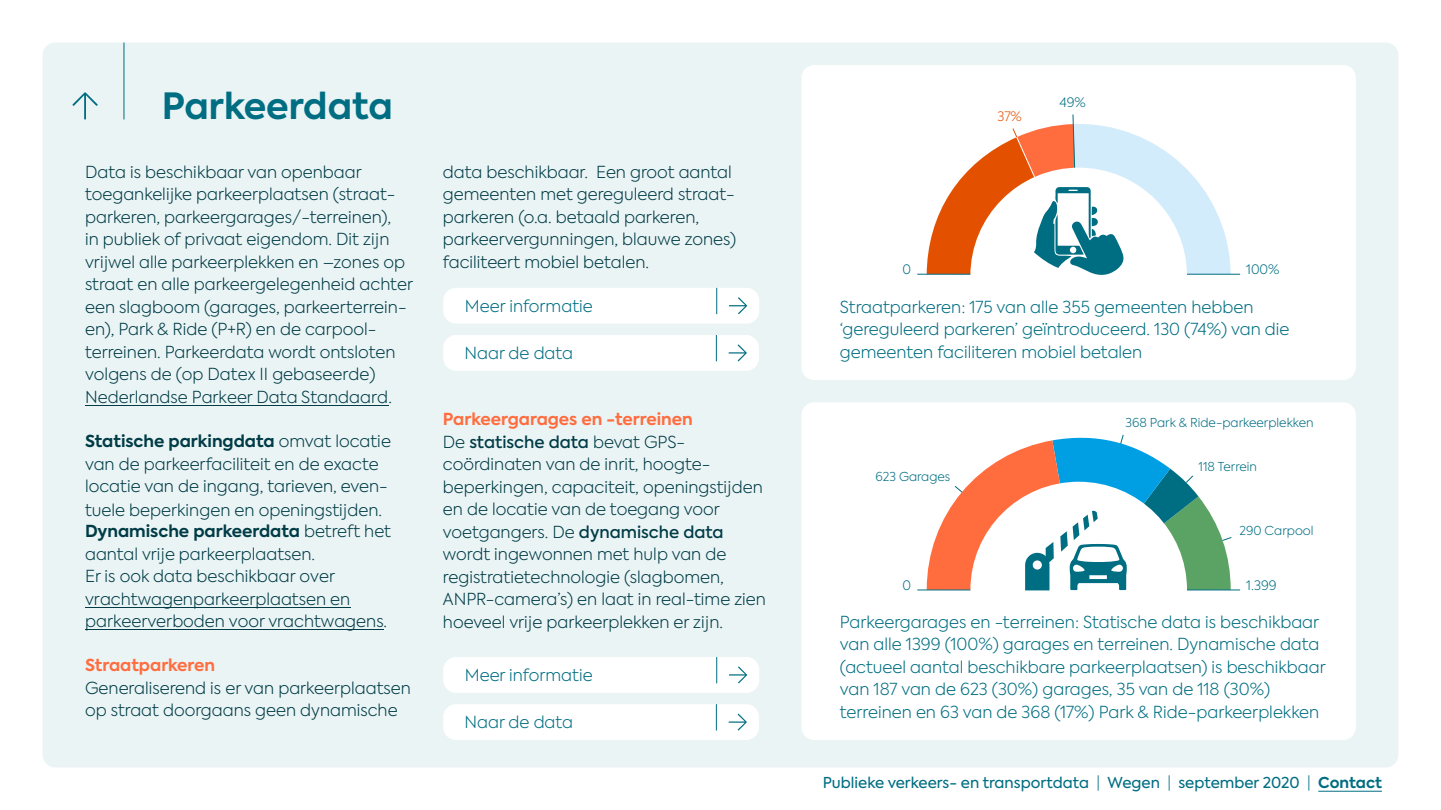
<style>
.page{position:relative;width:1441px;height:810px;background:#fff}
.page>*{position:absolute;margin:0;border:0;box-sizing:border-box;transform-origin:0 0}
.t1{font:700 36px "Axiforma";color:#006e82}
.t2{font:300 16.5px/22.5px "Axiforma";color:#003c46}
.t3{font:300 16.5px/22.5px "Axiforma";color:#006e82}
.t4{font:700 16.5px "Axiforma";color:#ff6d3f}
.t5{font:15px "Axiforma";color:#006e82}
.t6{font:300 12.9px "Axiforma";color:#006e82}
.t7{font:300 12.9px "Axiforma";color:#e35100}
.t8{font:300 12.3px "Axiforma";color:#006e82}
.s1{font-weight:700}
.s2{font-weight:700;color:#ff6d3f}
.s3{font-weight:500}
.s4{font-weight:300}
</style>
<div class="page">
<div style="left:43px;top:43px;width:1355px;height:724px;background:#ebf4f5;border-radius:13px"></div>
<svg style="left:72px;top:92px;width:26px;height:27px"></svg>
<hr style="left:124px;top:43px;width:1px;height:76px;background:#006e82">
<div style="left:443px;top:657px;width:316px;height:36px;background:#fff;border-radius:13px"></div>
<svg style="left:729px;top:667px;width:18px;height:16px"></svg>
<svg style="left:716px;top:657px;width:1px;height:26px"></svg>
<div style="left:443px;top:704px;width:315px;height:36px;background:#fff;border-radius:13px"></div>
<svg style="left:728px;top:714px;width:18px;height:17px"></svg>
<svg style="left:716px;top:704px;width:1px;height:27px"></svg>
<div style="left:443px;top:288px;width:316px;height:36px;background:#fff;border-radius:13px"></div>
<svg style="left:729px;top:297px;width:18px;height:17px"></svg>
<svg style="left:716px;top:288px;width:1px;height:26px"></svg>
<div style="left:443px;top:335px;width:315px;height:36px;background:#fff;border-radius:13px"></div>
<svg style="left:728px;top:345px;width:18px;height:16px"></svg>
<svg style="left:716px;top:335px;width:1px;height:26px"></svg>
<div style="left:801px;top:65px;width:554px;height:315px;background:#fff;border-radius:13px"></div>
<hr style="left:917px;top:274px;width:53px;height:1px;background:#006e82">
<hr style="left:1186px;top:274px;width:53px;height:1px;background:#006e82">
<svg style="left:926px;top:114px;width:304px;height:161px"></svg>
<div style="left:801px;top:402px;width:554px;height:338px;background:#fff;border-radius:13px"></div>
<hr style="left:917px;top:590px;width:53px;height:1px;background:#006e82">
<hr style="left:1186px;top:590px;width:53px;height:1px;background:#006e82">
<svg style="left:926px;top:434px;width:306px;height:157px"></svg>
<hr style="left:1318px;top:791px;width:63px;height:1px;background:#006e82">
<hr style="left:85px;top:405px;width:303px;height:1px;background:#003c46">
<hr style="left:85px;top:607px;width:265px;height:1px;background:#003c46">
<hr style="left:85px;top:629px;width:298px;height:1px;background:#003c46">
<h1 class="t1" style="left:162px;top:82px;width:232px">Parkeerdata</h1>
<p class="t2" style="left:85px;top:160px;width:329px">Data is beschikbaar van openbaar toegankelijke parkeerplaatsen (straat&shy;parkeren, parkeergarages/-terreinen),<br>in publiek of privaat eigendom. Dit zijn vrijwel alle parkeerplekken en –zones op straat en alle parkeergelegenheid achter een slagboom (garages, parkeerterrein&shy;en), Park &amp; Ride (P+R) en de carpool&shy;terreinen. Parkeerdata wordt ontsloten volgens de (op Datex II gebaseerde)<br>Nederlandse Parkeer Data Standaard.</p>
<p class="t2" style="left:85px;top:429px;width:307px;line-height:23px"><span class="s1">Statische parkingdata</span> omvat locatie van de parkeerfaciliteit en de exacte locatie van de ingang, tarieven, even&shy;tuele beperkingen en openingstijden.</p>
<p class="t2" style="left:85px;top:519px;width:307px"><span class="s1">Dynamische parkeerdata</span> betreft het aantal vrije parkeerplaatsen.<br>Er is ook data beschikbaar over vrachtwagenparkeerplaatsen en parkeerverboden voor vrachtwagens.</p>
<p class="t4" style="left:85px;top:654px;width:132px">Straatparkeren</p>
<p class="t2" style="left:85px;top:677px;width:327px">Generaliserend is er van parkeerplaatsen op straat doorgaans geen dynamische</p>
<p class="t2" style="left:443px;top:160px;width:295px">data beschikbaar. Een groot aantal gemeenten met gereguleerd straat&shy;parkeren (o.a. betaald parkeren, parkeervergunningen, blauwe zones) faciliteert mobiel betalen.</p>
<p class="t3" style="left:465px;top:295px;width:129px">Meer informatie</p>
<p class="t3" style="left:464px;top:342px;width:110px">Naar de data</p>
<p class="t2" style="left:443px;top:408px;width:324px"><span class="s2">Parkeergarages en -terreinen<br></span>De <span class="s3">statische data</span> bevat GPS&shy;coördinaten van de inrit, hoogte&shy;beperkingen, capaciteit, openingstijden en de locatie van de toegang voor voetgangers. De <span class="s3">dynamische data </span>wordt ingewonnen met hulp van de registratietechnologie (slagbomen, ANPR-camera’s) en laat in real-time zien hoeveel vrije parkeerplekken er zijn.</p>
<p class="t3" style="left:465px;top:664px;width:129px">Meer informatie</p>
<p class="t3" style="left:464px;top:711px;width:110px">Naar de data</p>
<p class="t6" style="left:902px;top:261px;width:10px">0</p>
<p class="t7" style="left:997px;top:109px;width:26px">37%</p>
<p class="t6" style="left:1059px;top:95px;width:28px">49%</p>
<p class="t6" style="left:1246px;top:261px;width:35px">100%</p>
<p class="t3" style="left:839px;top:295px;width:451px">Straatparkeren: 175 van alle 355 gemeenten hebben ‘gereguleerd parkeren’ geïntroduceerd. 130 (74%) van die gemeenten faciliteren mobiel betalen</p>
<p class="t8" style="left:875px;top:469px;width:76px">623 Garages</p>
<p class="t8" style="left:1125px;top:414px;width:190px">368 Park &amp; Ride-parkeerplekken</p>
<p class="t8" style="left:1198px;top:459px;width:60px">118 Terrein</p>
<p class="t8" style="left:1239px;top:523px;width:76px">290 Carpool</p>
<p class="t6" style="left:1246px;top:577px;width:32px">1.399</p>
<p class="t3" style="left:839px;top:610px;width:487px">Parkeergarages en -terreinen: Statische data is beschikbaar van alle 1399 (100%) garages en terreinen. Dynamische data (actueel aantal beschikbare parkeerplaatsen) is beschikbaar van 187 van de 623 (30%) garages, 35 van de 118 (30%) terreinen en 63 van de 368 (17%) Park &amp; Ride-parkeerplekken</p>
<p class="t6" style="left:902px;top:577px;width:10px">0</p>
<p class="t5" style="left:822px;top:773px;width:560px">Publieke verkeers- en transportdata <span class="s4">|</span> Wegen <span class="s4">|</span> september 2020 <span class="s4">|</span> <span class="s1">Contact</span></p>
</div>
